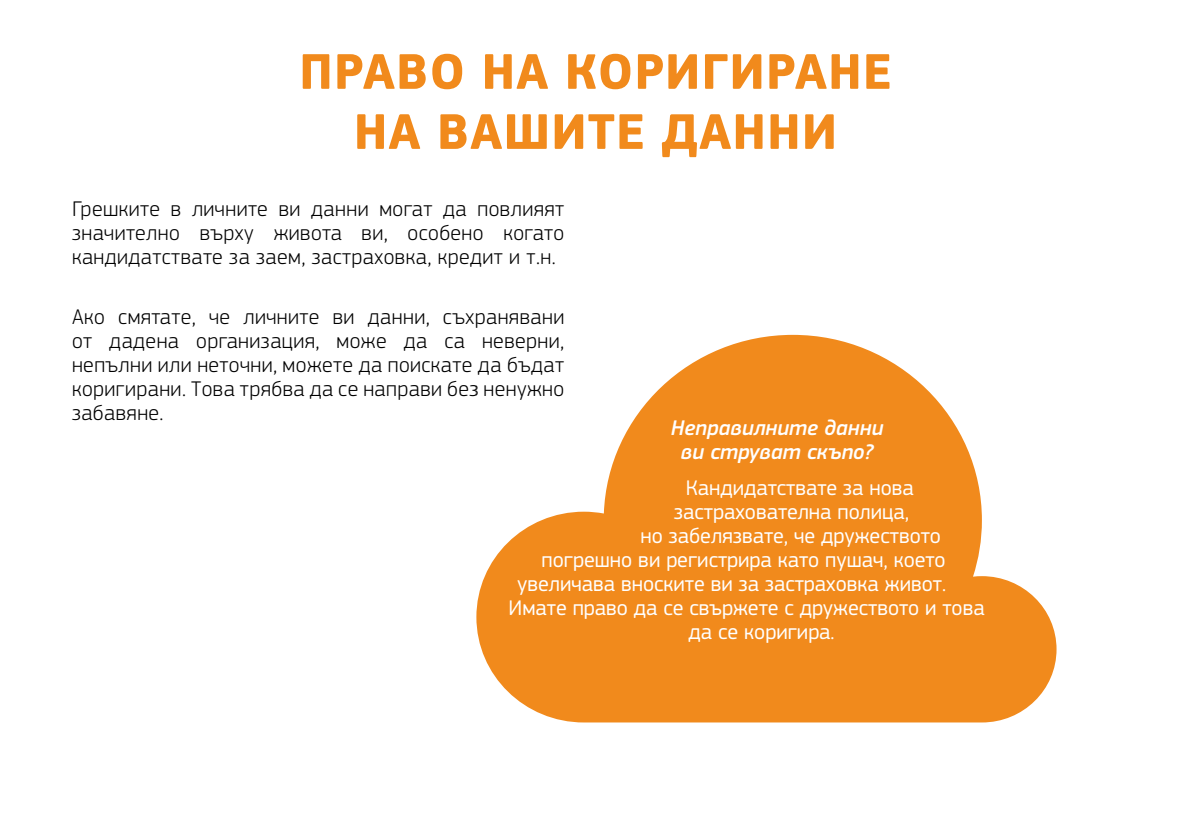
<style>
.page{position:relative;width:1191px;height:840px;background:#fff}
.page>*{position:absolute;margin:0;border:0;box-sizing:border-box;transform-origin:0 0}
._2-Title{font:700 52px/60px "EC Square Sans Pro";letter-spacing:.02em;color:#f18a1c;text-align:center}
._4-Body_Black{font:300 22px/24px "EC Square Sans Pro";letter-spacing:.02em;color:#000;text-align:justify}
.t1{font:22px "EC Square Sans Pro";color:#fff}
.t2{font:italic 500 22px/24px "EC Square Sans Pro";color:#fff;text-align:center}
</style>
<div class="page">
<svg style="left:476px;top:334px;width:580px;height:388px;fill:#f18a1c"></svg>
<h1 class="_2-Title" style="left:299px;top:43px;width:594px">ПРАВО НА КОРИГИРАНЕ<br>НА ВАШИТЕ ДАННИ</h1>
<p class="_4-Body_Black" style="left:72px;top:197px;width:494px">Грешките в личните ви данни могат да повлияят значително върху живота ви, особено когато кандидатствате за заем, застраховка, кредит и т.н.</p>
<p class="_4-Body_Black" style="left:72px;top:305px;width:494px">Ако смятате, че личните ви данни, съхранявани от дадена организация, може да са неверни, непълни или неточни, можете да поискате да бъдат коригирани. Това трябва да се направи без ненужно забавяне.</p>
<p class="t2" style="left:671px;top:416px;width:214px">Неправилните данни ви струват скъпо?</p>
<p class="t1" style="left:685px;top:474px;width:230px">Кандидатствате за нова</p>
<p class="t1" style="left:674px;top:498px;width:237px">застрахователна полица,</p>
<p class="t1" style="left:640px;top:522px;width:302px">но забелязвате, че дружеството</p>
<p class="t1" style="left:541px;top:546px;width:405px">погрешно ви регистрира като пушач, което</p>
<p class="t1" style="left:517px;top:570px;width:430px">увеличава вноските ви за застраховка живот.</p>
<p class="t1" style="left:508px;top:594px;width:477px">Имате право да се свържете с дружеството и това</p>
<p class="t1" style="left:688px;top:618px;width:148px">да се коригира.</p>
</div>
